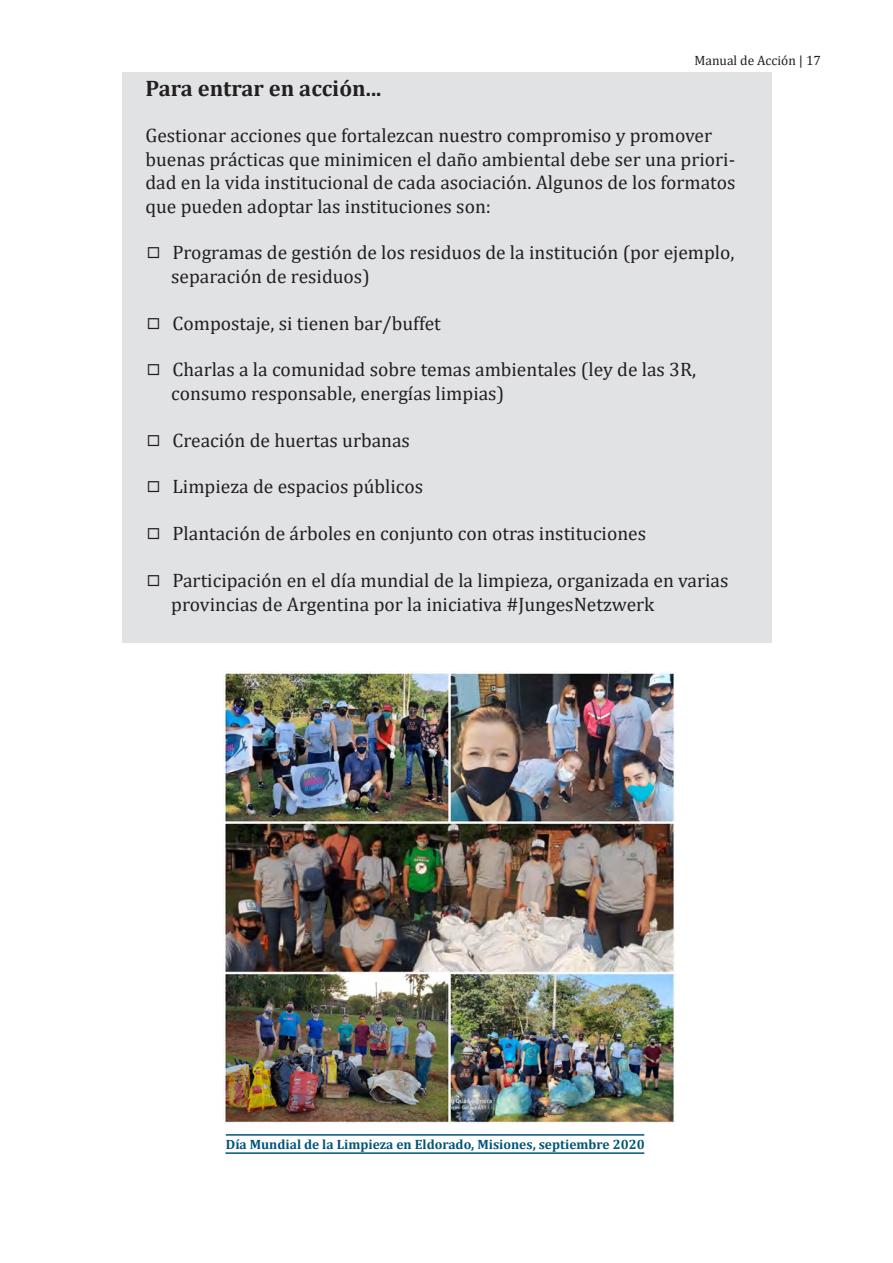
<style>
.page{position:relative;width:893px;height:1263px;background:#fff}
.page>*{position:absolute;margin:0;border:0;box-sizing:border-box;transform-origin:0 0}
.t1{font:700 22.5px "Cambria";color:#231f20}
.t2{font:19.5px/23.4px "Cambria";color:#231f20}
.t3{font:700 13.5px "Cambria";color:#00557a}
.t4{font:13.5px "Cambria";color:#231f20}
</style>
<div class="page">
<div style="left:122px;top:73px;width:649px;height:570px;background:#e1e2e4"></div>
<img style="left:223px;top:672px;width:452px;height:451px">
<hr style="left:226px;top:1134px;width:418px;height:2px;background:#00557a">
<hr style="left:225px;top:1152px;width:419px;height:2px;background:#00557a">
<p class="t4" style="left:694px;top:52px;width:128px">Manual de Acción | 17</p>
<p class="t1" style="left:145px;top:72px;width:237px">Para entrar en acción...</p>
<p class="t2" style="left:145px;top:124px;width:591px">Gestionar acciones que fortalezcan nuestro compromiso y promover buenas prácticas que minimicen el daño ambiental debe ser una priori&shy;dad en la vida institucional de cada asociación. Algunos de los formatos que pueden adoptar las instituciones son:</p>
<p class="t2" style="left:145px;top:241px;width:591px">◻ Programas de gestión de los residuos de la institución (por ejemplo,</p>
<p class="t2" style="left:171px;top:264px;width:200px">separación de residuos)</p>
<p class="t2" style="left:145px;top:311px;width:297px">◻ Compostaje, si tienen bar/buffet</p>
<p class="t2" style="left:145px;top:358px;width:552px">◻ Charlas a la comunidad sobre temas ambientales (ley de las 3R,</p>
<p class="t2" style="left:171px;top:381px;width:334px">consumo responsable, energías limpias)</p>
<p class="t2" style="left:145px;top:428px;width:266px">◻ Creación de huertas urbanas</p>
<p class="t2" style="left:145px;top:475px;width:279px">◻ Limpieza de espacios públicos</p>
<p class="t2" style="left:145px;top:522px;width:502px">◻ Plantación de árboles en conjunto con otras instituciones</p>
<p class="t2" style="left:145px;top:569px;width:585px">◻ Participación en el día mundial de la limpieza, organizada en varias</p>
<p class="t2" style="left:171px;top:592px;width:485px">provincias de Argentina por la iniciativa #JungesNetzwerk</p>
<p class="t3" style="left:226px;top:1134px;width:420px">Día Mundial de la Limpieza en Eldorado, Misiones, septiembre 2020</p>
</div>
